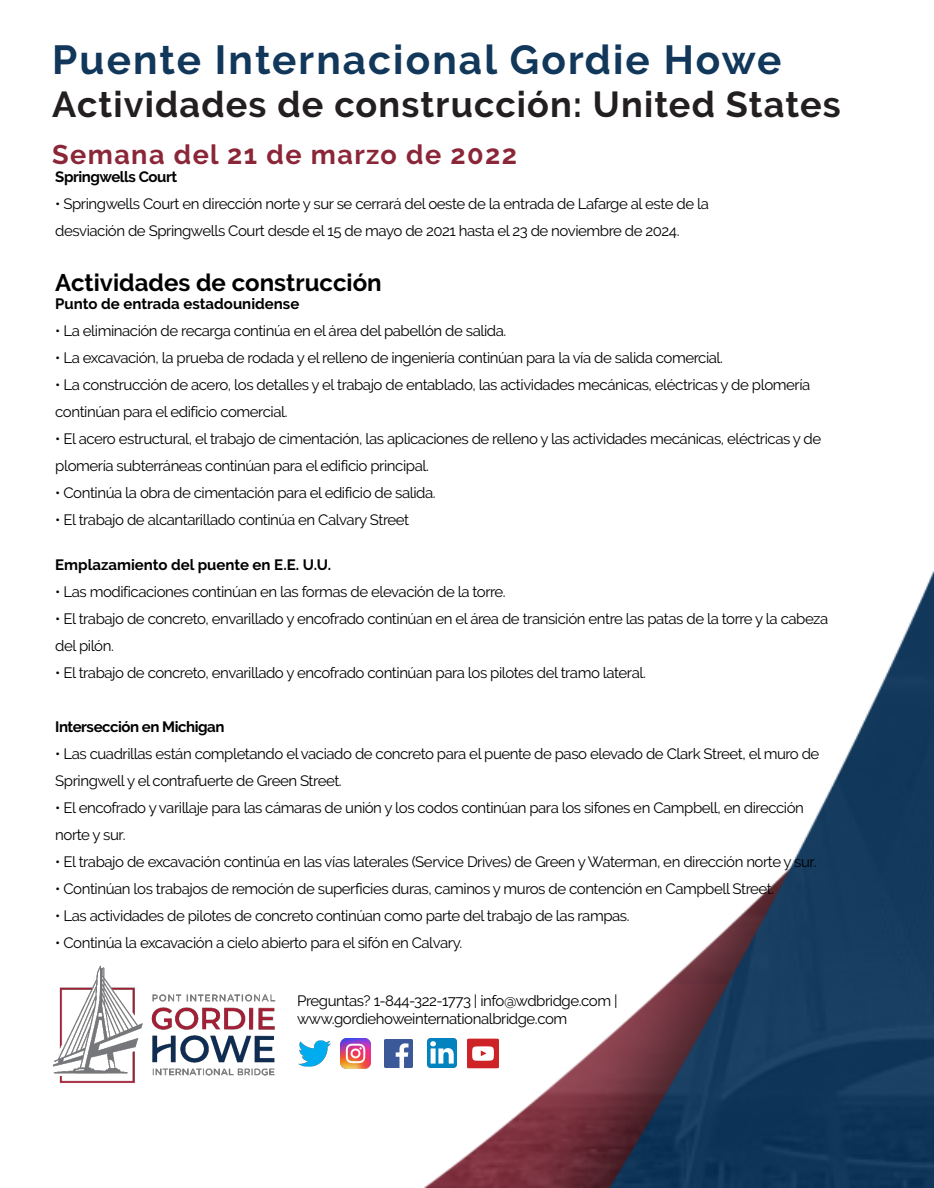
<style>
.page{position:relative;width:934px;height:1188px;background:#fff}
.page>*{position:absolute;margin:0;border:0;box-sizing:border-box;transform-origin:0 0}
.t1{font:700 40.5px "Raleway";letter-spacing:.05em;color:#11375a}
.t2{font:700 36px "Raleway";letter-spacing:.03em;color:#231f20}
.t3{font:700 27px "Raleway";letter-spacing:.05em;color:#8b2638}
.t4{font:700 24px "Raleway";color:#000}
.t5{font:15px/27px "Raleway";letter-spacing:-.03em;color:#000}
.t6{font:700 15px "Raleway";letter-spacing:-.005em;color:#000}
.t7{font:700 15px "Raleway";letter-spacing:-.03em;color:#000}
</style>
<div class="page">
<img style="left:343px;top:571px;width:590px;height:617px">
<img style="left:298px;top:1040px;width:33px;height:27px">
<img style="left:385px;top:1039px;width:28px;height:28px">
<img style="left:427px;top:1039px;width:29px;height:29px">
<img style="left:467px;top:1037px;width:32px;height:33px">
<img style="left:340px;top:1038px;width:30px;height:30px">
<img style="left:52px;top:965px;width:224px;height:118px">
<h1 class="t1" style="left:52px;top:36px;width:730px">Puente Internacional Gordie Howe</h1>
<h2 class="t2" style="left:52px;top:84px;width:789px">Actividades de construcción: United States</h2>
<h3 class="t3" style="left:52px;top:139px;width:466px">Semana del 21 de marzo de 2022</h3>
<p class="t7" style="left:55px;top:168px;width:123px">Springwells Court</p>
<p class="t5" style="left:55px;top:190px;width:655px">• Springwells Court en dirección norte y sur se cerrará del oeste de la entrada de Lafarge al este de la desviación de Springwells Court desde el 15 de mayo de 2021 hasta el 23 de noviembre de 2024.</p>
<h3 class="t4" style="left:55px;top:269px;width:328px">Actividades de construcción</h3>
<p class="t6" style="left:55px;top:296px;width:245px">Punto de entrada estadounidense</p>
<p class="t5" style="left:55px;top:318px;width:452px">• La eliminación de recarga continúa en el área del pabellón de salida.</p>
<p class="t5" style="left:55px;top:345px;width:669px">• La excavación, la prueba de rodada y el relleno de ingeniería continúan para la vía de salida comercial.</p>
<p class="t5" style="left:55px;top:372px;width:756px">• La construcción de acero, los detalles y el trabajo de entablado, las actividades mecánicas, eléctricas y de plomería continúan para el edificio comercial.</p>
<p class="t5" style="left:55px;top:426px;width:767px">• El acero estructural, el trabajo de cimentación, las aplicaciones de relleno y las actividades mecánicas, eléctricas y de plomería subterráneas continúan para el edificio principal.</p>
<p class="t5" style="left:55px;top:480px;width:382px">• Continúa la obra de cimentación para el edificio de salida.</p>
<p class="t5" style="left:55px;top:507px;width:355px">• El trabajo de alcantarillado continúa en Calvary Street</p>
<p class="t6" style="left:55px;top:557px;width:277px">Emplazamiento del puente en E.E. U.U.</p>
<p class="t5" style="left:55px;top:579px;width:452px">• Las modificaciones continúan en las formas de elevación de la torre.</p>
<p class="t5" style="left:55px;top:606px;width:774px">• El trabajo de concreto, envarillado y encofrado continúan en el área de transición entre las patas de la torre y la cabeza del pilón.</p>
<p class="t5" style="left:55px;top:660px;width:592px">• El trabajo de concreto, envarillado y encofrado continúan para los pilotes del tramo lateral.</p>
<p class="t7" style="left:55px;top:719px;width:171px">Intersección en Michigan</p>
<p class="t5" style="left:55px;top:741px;width:765px">• Las cuadrillas están completando el vaciado de concreto para el puente de paso elevado de Clark Street, el muro de<br>Springwell y el contrafuerte de Green Street.</p>
<p class="t5" style="left:55px;top:795px;width:750px">• El encofrado y varillaje para las cámaras de unión y los codos continúan para los sifones en Campbell, en dirección norte y sur.</p>
<p class="t5" style="left:55px;top:849px;width:762px">• El trabajo de excavación continúa en las vías laterales (Service Drives) de Green y Waterman, en dirección norte y sur.</p>
<p class="t5" style="left:55px;top:876px;width:720px">• Continúan los trabajos de remoción de superficies duras, caminos y muros de contención en Campbell Street.</p>
<p class="t5" style="left:55px;top:903px;width:575px">• Las actividades de pilotes de concreto continúan como parte del trabajo de las rampas.</p>
<p class="t5" style="left:55px;top:930px;width:408px">• Continúa la excavación a cielo abierto para el sifón en Calvary.</p>
<p class="t5" style="left:297px;top:992px;width:322px;line-height:18px">Preguntas? 1-844-322-1773 | info@wdbridge.com | www.gordiehoweinternationalbridge.com</p>
</div>
